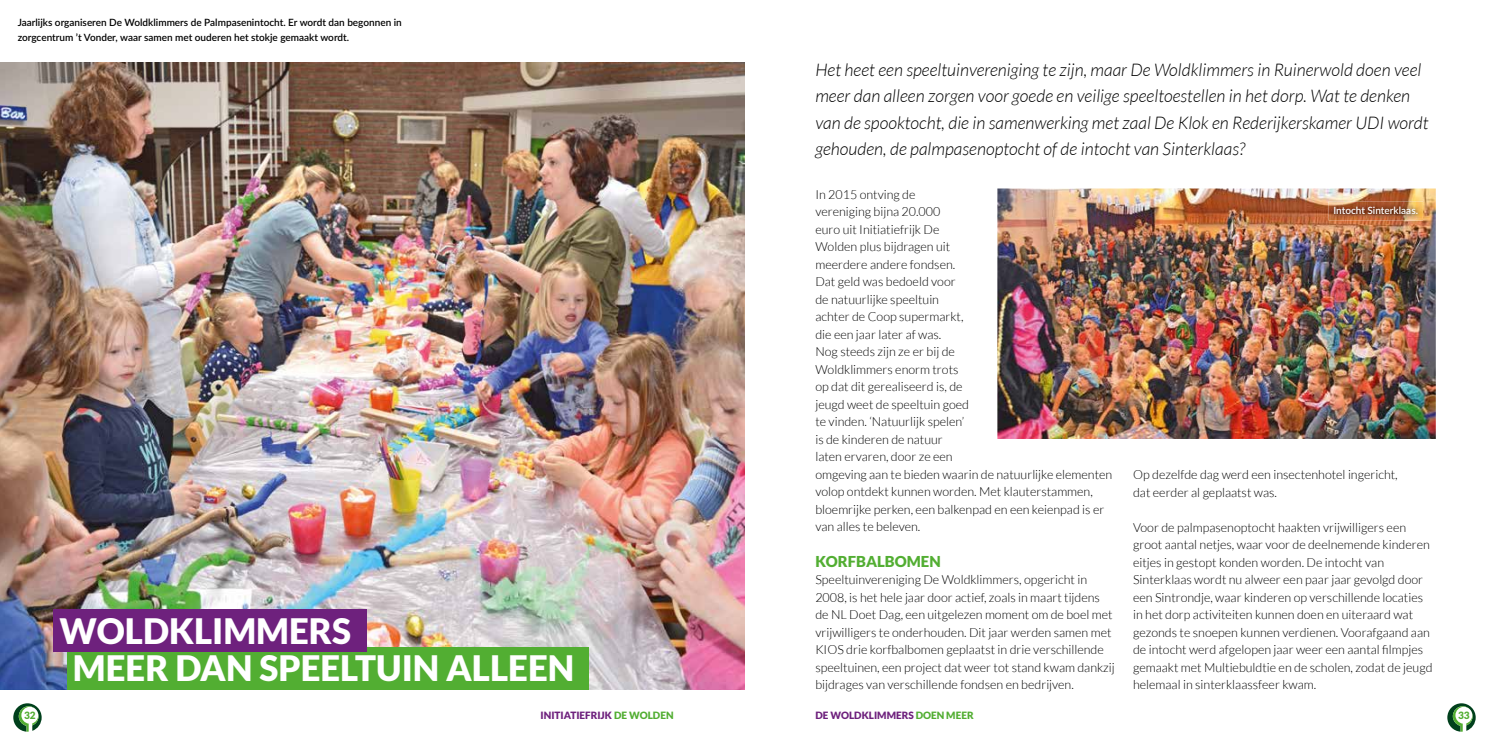
<style>
.page{position:relative;width:1489px;height:745px;background:#fff}
.page>*{position:absolute;margin:0;border:0;box-sizing:border-box;transform-origin:0 0}
.t1{font:900 35px/37.5px "Lato";color:#fff}
.t2{font:italic 300 17.5px/26.2px "Lato";color:#000}
.t3{font:900 15px "Lato";color:#52ae32}
.t4{font:12.5px/17.5px "Lato Light 2";color:#000}
.t5{font:300 12.5px "Lato";color:#000}
.t6{font:600 10px/15px "Lato";color:#000}
.t7{font:900 10px "Lato";color:#6e217d}
.t8{font:600 10px "Lato";color:#fff}
.t9{font:900 10px "Lato";color:#52ae32}
.s1{color:#52ae32}
</style>
<div class="page">
<img style="left:0;top:62px;width:744px;height:627px">
<div style="left:67px;top:646px;width:521px;height:43px;background:#52ae32"></div>
<div style="left:53px;top:608px;width:314px;height:43px;background:#6e217d"></div>
<svg style="left:13px;top:703px;width:29px;height:28px"></svg>
<svg style="left:1447px;top:703px;width:28px;height:28px"></svg>
<img style="left:997px;top:188px;width:438px;height:250px">
<img style="left:1328px;top:201px;width:94px;height:19px">
<p class="t6" style="left:18px;top:14px;width:385px">Jaarlijks organiseren De Woldklimmers de Palmpasenintocht. Er wordt dan begonnen in zorgcentrum ’t Vonder, waar samen met ouderen het stokje gemaakt wordt.</p>
<h1 class="t1" style="left:73px;top:611px;width:503px;text-indent:-14px">WOLDKLIMMERS<br>MEER DAN SPEELTUIN ALLEEN</h1>
<p class="t2" style="left:815px;top:57px;width:614px">Het heet een speeltuinvereniging te zijn, maar De Woldklimmers in Ruinerwold doen veel meer dan alleen zorgen voor goede en veilige speeltoestellen in het dorp. Wat te denken van de spooktocht, die in samenwerking met zaal De Klok en Rederijkerskamer UDI wordt gehouden, de palmpasenoptocht of de intocht van Sinterklaas?</p>
<p class="t4" style="left:815px;top:185px;width:298px">In 2015 ontving de<br>vereniging bijna 20.000<br>euro uit Initiatiefrijk De<br>Wolden plus bijdragen uit<br>meerdere andere fondsen.<br>Dat geld was bedoeld voor<br>de natuurlijke speeltuin<br>achter de Coop supermarkt,<br>die een jaar later af was.<br>Nog steeds zijn ze er bij de<br>Woldklimmers enorm trots<br>op dat dit gerealiseerd is, de<br>jeugd weet de speeltuin goed<br>te vinden. ‘Natuurlijk spelen’<br>is de kinderen de natuur<br>laten ervaren, door ze een<br>omgeving aan te bieden waarin de natuurlijke elementen volop ontdekt kunnen worden. Met klauterstammen, bloemrijke perken, een balkenpad en een keienpad is er van alles te beleven.</p>
<p class="t3" style="left:815px;top:552px;width:127px">KORFBALBOMEN</p>
<p class="t4" style="left:815px;top:570px;width:301px">Speeltuinvereniging De Woldklimmers, opgericht in 2008, is het hele jaar door actief, zoals in maart tijdens de NL Doet Dag, een uitgelezen moment om de boel met vrijwilligers te onderhouden. Dit jaar werden samen met KIOS drie korfbalbomen geplaatst in drie verschillende speeltuinen, een project dat weer tot stand kwam dankzij bijdrages van verschillende fondsen en bedrijven.</p>
<p class="t8" style="left:1333px;top:203px;width:86px">Intocht Sinterklaas.</p>
<p class="t4" style="left:1132px;top:465px;width:266px">Op dezelfde dag werd een insectenhotel ingericht, dat eerder al geplaatst was.</p>
<p class="t4" style="left:1132px;top:518px;width:298px">Voor de palmpasenoptocht haakten vrijwilligers een groot aantal netjes, waar voor de deelnemende kinderen eitjes in gestopt konden worden. De intocht van Sinterklaas wordt nu alweer een paar jaar gevolgd door een Sintrondje, waar kinderen op verschillende locaties in het dorp activiteiten kunnen doen en uiteraard wat gezonds te snoepen kunnen verdienen. Voorafgaand aan</p>
<p class="t5" style="left:1132px;top:642px;width:291px">de intocht werd afgelopen jaar weer een aantal filmpjes</p>
<p class="t4" style="left:1132px;top:658px;width:301px">gemaakt met Multiebuldtie en de scholen, zodat de jeugd helemaal in sinterklaassfeer kwam.</p>
<p class="t9" style="left:24px;top:709px;width:13px">32</p>
<p class="t9" style="left:1457px;top:709px;width:13px">33</p>
<p class="t7" style="left:540px;top:709px;width:134px">INITIATIEFRIJK <span class="s1">DE WOLDEN</span></p>
<p class="t7" style="left:815px;top:709px;width:160px">DE WOLDKLIMMERS <span class="s1">DOEN MEER</span></p>
</div>
